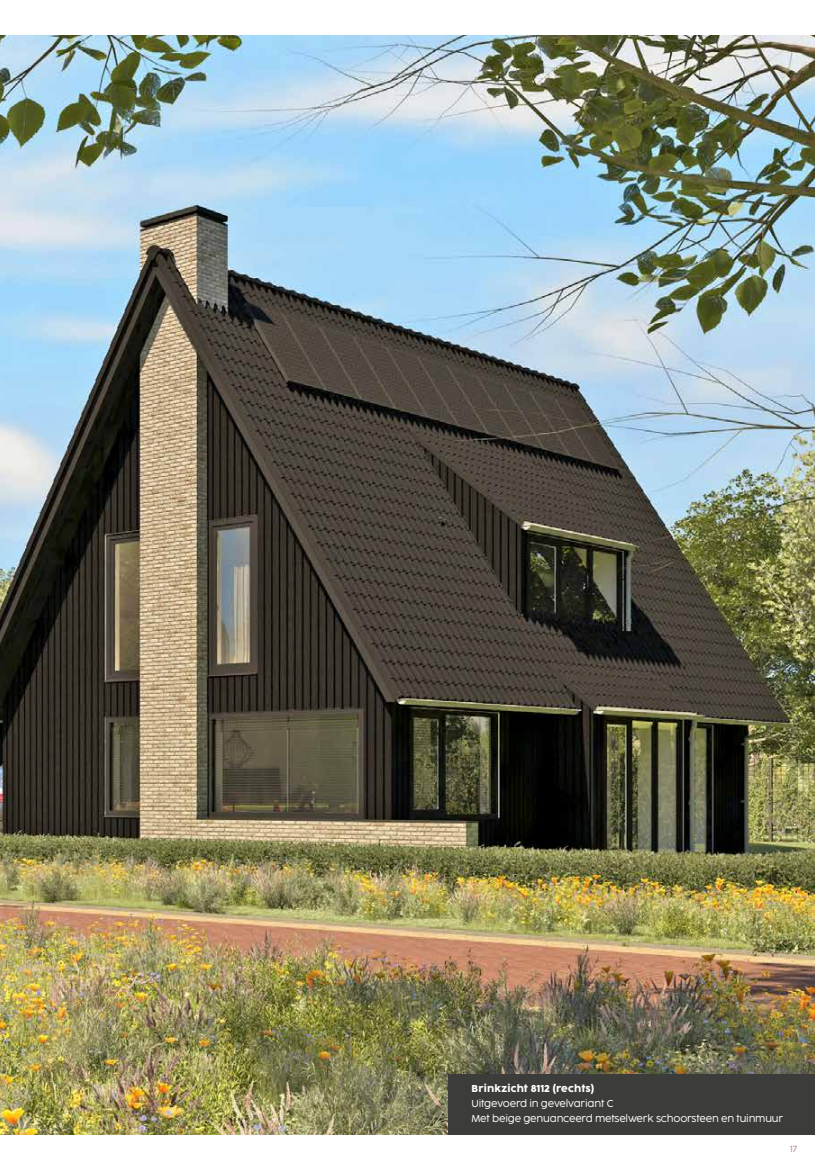
<style>
.page{position:relative;width:815px;height:1170px;background:#fff}
.page>*{position:absolute;margin:0;border:0;box-sizing:border-box;transform-origin:0 0}
.t1{font:300 10px/15px "Cocogoose Pro";letter-spacing:-.02em;color:#fff}
.t2{font:10px "Cocogoose Pro";letter-spacing:.02em;color:#fff}
.t3{font:300 8.75px "Cocogoose Pro";color:#b7899b}
</style>
<div class="page">
<img style="left:0;top:35px;width:815px;height:1099px">
<div style="left:448px;top:1074px;width:367px;height:60px;background:#3c3c3b"></div>
<p class="t2" style="left:472px;top:1081px;width:124px">Brinkzicht 8112 (rechts)</p>
<p class="t1" style="left:472px;top:1095px;width:313px">Uitgevoerd in gevelvariant C<br>Met beige genuanceerd metselwerk schoorsteen en tuinmuur</p>
<p class="t3" style="left:790px;top:1143px;width:9px">17</p>
</div>
